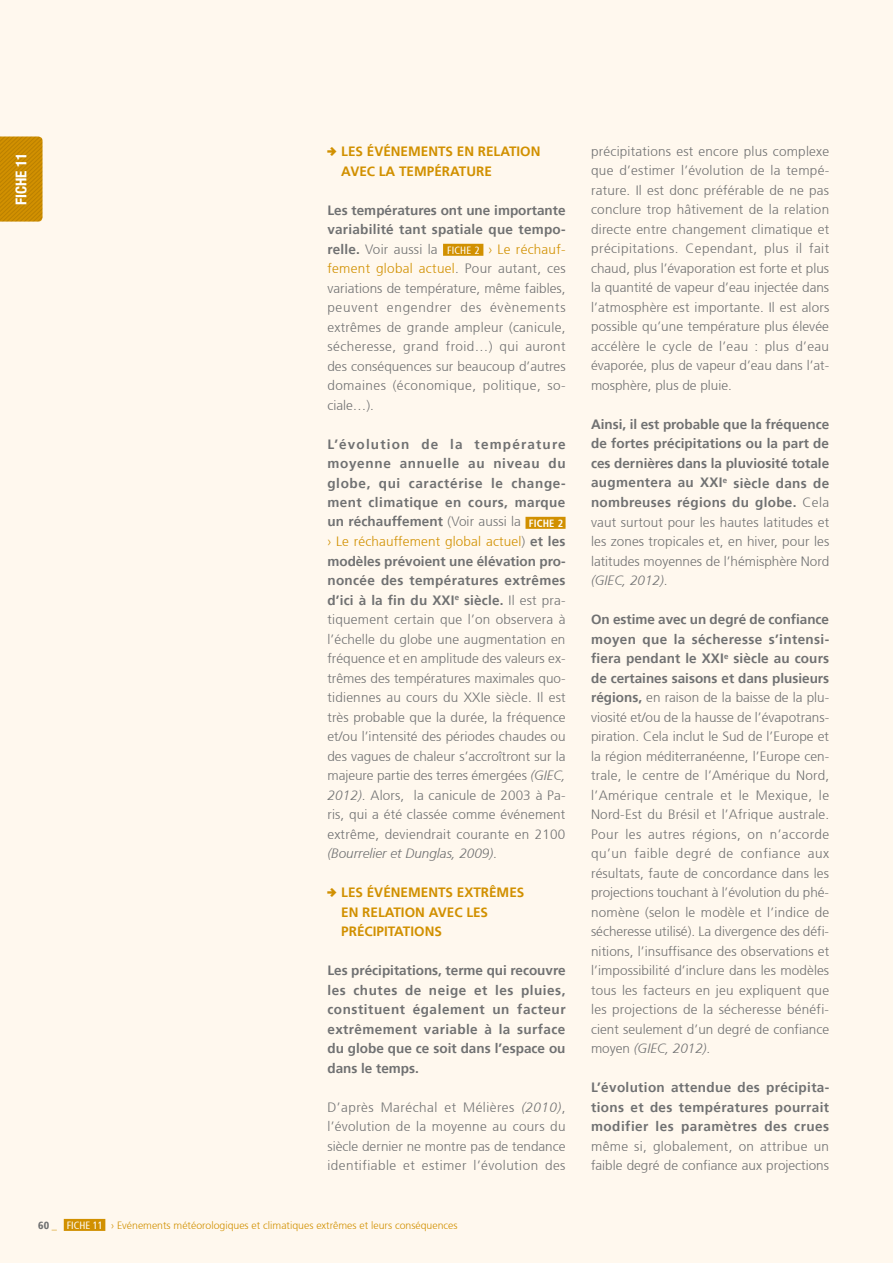
<style>
.page{position:relative;width:893px;height:1263px;background:#fff8ee}
.page>*{position:absolute;margin:0;border:0;box-sizing:border-box;transform-origin:0 0}
.t1{font:700 condensed 15px "Helvetica Neue LT Pro";color:#fff}
.t2{font:300 13.5px/19.5px "Frutiger 45";letter-spacing:.005em;color:#707172;text-align:justify}
.t3{font:700 13.5px/19.5px "Frutiger 65";letter-spacing:.02em;color:#707172;text-align:justify}
.t4{font:700 13.5px/19.5px "Frutiger 65";color:#d19000}
.t5{font:italic 300 13.5px "Frutiger 46";color:#707172}
.t6{font:300 13.5px "Frutiger 45";letter-spacing:.01em;color:#d19000}
.t7{font:300 10.5px "Frutiger 45";color:#d19000}
.t8{font:900 condensed 10.5px "Frutiger 77";color:#707172}
.s1{font-family:"Iconic Stroke";font-weight:400}
.s2{font-family:"Frutiger 65";font-weight:700}
.s3{font-family:"Frutiger 57";font-weight:400;font-stretch:condensed;font-size:10.5px;color:#fff}
.s4{color:#d19000}
.s5{font-family:"Frutiger 45";font-weight:300}
.s6{font-family:"Frutiger 67";font-stretch:condensed;font-size:10.5px;color:#fff}
.s7{font-family:"Frutiger 67";font-stretch:condensed;font-size:10.5px;color:#d19000}
.s8{color:#707172}
.s9{font-family:"Frutiger 65";font-weight:700;color:#707172}
.s10{font-family:"Frutiger 46";font-style:italic}
.s11{font-family:"Frutiger 45";font-style:normal}
.s12{font-family:"Frutiger 57";font-weight:400;font-stretch:condensed;color:#fff}
</style>
<div class="page">
<svg style="left:0;top:136px;width:43px;height:86px"></svg>
<div style="left:64px;top:1219px;width:41px;height:12px;background:#d19000"></div>
<div style="left:443px;top:244px;width:40px;height:12px;background:#d19000"></div>
<div style="left:525px;top:517px;width:41px;height:12px;background:#d19000"></div>
<p class="t1" style="left:12px;top:205px;width:54px;rotate:-90deg">FICHE 11</p>
<p class="t4" style="left:341px;top:142px;width:201px;text-indent:-14px"><span class="s1">4</span> LES ÉVÉNEMENTS EN RELATION<br>AVEC LA TEMPÉRATURE</p>
<p class="t3" style="left:327px;top:200px;width:240px">Les températures ont une importante variabilité tant spatiale que tempo-</p>
<p class="t2" style="left:327px;top:239px;width:240px"><span class="s2">relle.</span> Voir aussi la <span class="s3">FICHE 2</span> <span class="s4">› Le réchauf&shy;fement global actuel</span>. Pour autant, ces variations de température, même faibles, peuvent engendrer des évènements extrêmes de grande ampleur (canicule, sécheresse, grand froid…) qui auront des conséquences sur beaucoup d’autres domaines (économique, politique, so&shy;ciale…).</p>
<p class="t3" style="left:327px;top:434px;width:240px">L’évolution de la température moyenne annuelle au niveau du globe, qui caractérise le change&shy;ment climatique en cours, marque un réchauffement <span class="s5">(Voir aussi la</span> <span class="s6">FICHE 2</span><span class="s7">.</span></p>
<p class="t6" style="left:327px;top:534px;width:240px">› Le réchauffement global actuel<span class="s8">)</span> <span class="s9">et les</span></p>
<p class="t3" style="left:327px;top:551px;width:240px">modèles prévoient une élévation pro&shy;noncée des températures extrêmes d’ici à la fin du XXI<sup>e</sup> siècle. <span class="s5">Il est pra-</span></p>
<p class="t2" style="left:327px;top:610px;width:240px">tiquement certain que l’on observera à l’échelle du globe une augmentation en fréquence et en amplitude des valeurs ex&shy;trêmes des températures maximales quo&shy;tidiennes au cours du XXIe siècle. Il est très probable que la durée, la fréquence et/ou l’intensité des périodes chaudes ou des vagues de chaleur s’accroîtront sur la majeure partie des terres émergées <span class="s10">(GIEC, 2012)</span>. Alors, la canicule de 2003 à Pa&shy;ris, qui a été classée comme événement extrême, deviendrait courante en 2100</p>
<p class="t5" style="left:327px;top:846px;width:171px">(Bourrelier et Dunglas, 2009)<span class="s11">.</span></p>
<p class="t4" style="left:341px;top:883px;width:185px;text-indent:-14px"><span class="s1">4</span> LES ÉVÉNEMENTS EXTRÊMES<br>EN RELATION AVEC LES<br>PRÉCIPITATIONS</p>
<p class="t3" style="left:327px;top:961px;width:240px">Les précipitations, terme qui recouvre les chutes de neige et les pluies, constituent également un facteur extrêmement variable à la surface du globe que ce soit dans l’espace ou dans le temps.</p>
<p class="t2" style="left:327px;top:1097px;width:240px">D’après Maréchal et Mélières <span class="s10">(2010)</span>, l’évolution de la moyenne au cours du siècle dernier ne montre pas de tendance identifiable et estimer l’évolution des</p>
<p class="t8" style="left:38px;top:1219px;width:20px">60 <span class="s4">_</span></p>
<p class="t7" style="left:67px;top:1219px;width:392px"><span class="s12">FICHE 11</span> › Evénements météorologiques et climatiques extrêmes et leurs conséquences</p>
<p class="t2" style="left:591px;top:142px;width:240px">précipitations est encore plus complexe que d’estimer l’évolution de la tempé&shy;rature. Il est donc préférable de ne pas conclure trop hâtivement de la relation directe entre changement climatique et précipitations. Cependant, plus il fait chaud, plus l’évaporation est forte et plus la quantité de vapeur d’eau injectée dans l’atmosphère est importante. Il est alors possible qu’une température plus élevée accélère le cycle de l’eau : plus d’eau évaporée, plus de vapeur d’eau dans l’at&shy;mosphère, plus de pluie.</p>
<p class="t3" style="left:591px;top:414px;width:240px">Ainsi, il est probable que la fréquence de fortes précipitations ou la part de ces dernières dans la pluviosité totale augmentera au XXI<sup>e</sup> siècle dans de nombreuses régions du globe. <span class="s5">Cela</span></p>
<p class="t2" style="left:591px;top:512px;width:240px">vaut surtout pour les hautes latitudes et les zones tropicales et, en hiver, pour les latitudes moyennes de l’hémisphère Nord</p>
<p class="t5" style="left:591px;top:573px;width:78px">(GIEC, 2012)<span class="s11">.</span></p>
<p class="t3" style="left:591px;top:610px;width:240px">On estime avec un degré de confiance moyen que la sécheresse s’intensi&shy;fiera pendant le XXI<sup>e</sup> siècle au cours de certaines saisons et dans plusieurs</p>
<p class="t2" style="left:591px;top:688px;width:240px"><span class="s2">régions,</span> en raison de la baisse de la plu&shy;viosité et/ou de la hausse de l’évapotrans&shy;piration. Cela inclut le Sud de l’Europe et la région méditerranéenne, l’Europe cen&shy;trale, le centre de l’Amérique du Nord, l’Amérique centrale et le Mexique, le Nord-Est du Brésil et l’Afrique australe.<br>Pour les autres régions, on n’accorde qu’un faible degré de confiance aux résultats, faute de concordance dans les projections touchant à l’évolution du phé&shy;nomène (selon le modèle et l’indice de sécheresse utilisé). La divergence des défi&shy;nitions, l’insuffisance des observations et l’impossibilité d’inclure dans les modèles tous les facteurs en jeu expliquent que les projections de la sécheresse bénéfi&shy;cient seulement d’un degré de confiance</p>
<p class="t5" style="left:591px;top:1041px;width:121px"><span class="s11">moyen</span> (GIEC, 2012)<span class="s11">.</span></p>
<p class="t3" style="left:591px;top:1078px;width:240px">L’évolution attendue des précipita&shy;tions et des températures pourrait modifier les paramètres des crues</p>
<p class="t2" style="left:591px;top:1136px;width:239px">même si, globalement, on attribue un faible degré de confiance aux projections</p>
</div>
